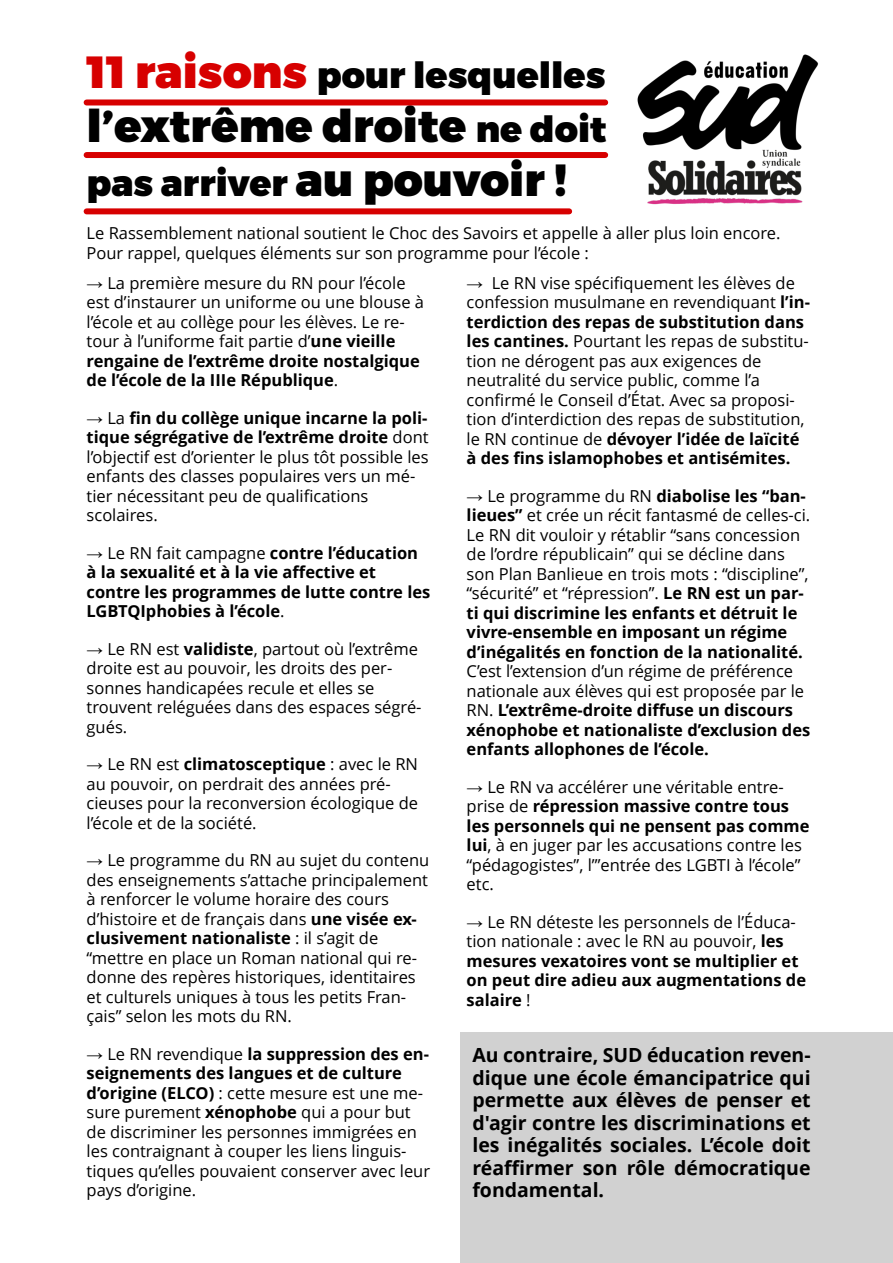
<style>
.page{position:relative;width:893px;height:1263px;background:#fff}
.page>*{position:absolute;margin:0;border:0;box-sizing:border-box;transform-origin:0 0}
.t1{font:900 45px "Montserrat";color:#000}
.t2{font:900 36px "Montserrat";color:#000}
.t3{font:700 19.5px/22.5px "Open Sans";color:#000;text-align:justify}
.t4{font:16.5px/19.5px "Open Sans";color:#000}
.t5{font:700 16.5px/19.5px "Open Sans";color:#000}
.s1{font-size:45px;color:#d70000}
.s2{font-size:36px}
.s3{font-size:45px}
.s4{font-family:"Arial"}
.s5{font-weight:700}
.s6{font-family:"Arial";font-weight:400}
.s7{font-weight:400}
</style>
<div class="page">
<img style="left:637px;top:54px;width:182px;height:151px">
<div style="left:460px;top:1032px;width:433px;height:231px;background:#d1d1d1"></div>
<div style="left:87px;top:208px;width:482px;height:6px;background:#d70000"></div>
<div style="left:87px;top:152px;width:518px;height:6px;background:#d70000"></div>
<div style="left:87px;top:99px;width:518px;height:6px;background:#d70000"></div>
<h2 class="t2" style="left:87px;top:53px;width:520px"><span class="s1">11 raisons</span> pour lesquelles</h2>
<h1 class="t1" style="left:87px;top:99px;width:522px">l’extrême droite <span class="s2">ne doit</span></h1>
<h2 class="t2" style="left:87px;top:161px;width:482px">pas arriver <span class="s3">au pouvoir !</span></h2>
<p class="t4" style="left:87px;top:225px;width:695px">Le Rassemblement national soutient le Choc des Savoirs et appelle à aller plus loin encore.<br>Pour rappel, quelques éléments sur son programme pour l’école :</p>
<p class="t4" style="left:87px;top:275px;width:339px"><span class="s4">→</span> La première mesure du RN pour l’école est d’instaurer un uniforme ou une blouse à l’école et au collège pour les élèves. Le re&shy;tour à l’uniforme fait partie d’<span class="s5">une vieille rengaine de l’extrême droite nostalgique de l’école de la IIIe République</span>.</p>
<p class="t4" style="left:87px;top:410px;width:344px"><span class="s4">→</span> La <span class="s5">fin du collège unique incarne la poli&shy;tique ségrégative de l’extrême droite</span> dont l’objectif est d’orienter le plus tôt possible les enfants des classes populaires vers un mé&shy;tier nécessitant peu de qualifications scolaires.</p>
<p class="t5" style="left:87px;top:545px;width:345px"><span class="s6">→</span> <span class="s7">Le RN fait campagne</span> contre l’éducation à la sexualité et à la vie affective et contre les programmes de lutte contre les LGBTQIphobies à l’école<span class="s7">.</span></p>
<p class="t4" style="left:87px;top:641px;width:336px"><span class="s4">→</span> Le RN est <span class="s5">validiste</span>, partout où l’extrême droite est au pouvoir, les droits des per&shy;sonnes handicapées recule et elles se trouvent reléguées dans des espaces ségré&shy;gués.</p>
<p class="t4" style="left:87px;top:756px;width:333px"><span class="s4">→</span> Le RN est <span class="s5">climatosceptique</span> : avec le RN au pouvoir, on perdrait des années pré&shy;cieuses pour la reconversion écologique de l’école et de la société.</p>
<p class="t4" style="left:87px;top:852px;width:344px"><span class="s4">→</span> Le programme du RN au sujet du contenu des enseignements s’attache principalement à renforcer le volume horaire des cours d’histoire et de français dans <span class="s5">une visée ex&shy;clusivement nationaliste</span> : il s’agit de “mettre en place un Roman national qui re&shy;donne des repères historiques, identitaires et culturels uniques à tous les petits Fran&shy;çais” selon les mots du RN.</p>
<p class="t4" style="left:87px;top:1046px;width:345px"><span class="s4">→</span> Le RN revendique <span class="s5">la suppression des en&shy;seignements des langues et de culture d’origine (ELCO)</span> : cette mesure est une me&shy;sure purement <span class="s5">xénophobe</span> qui a pour but de discriminer les personnes immigrées en les contraignant à couper les liens linguis&shy;tiques qu’elles pouvaient conserver avec leur pays d’origine.</p>
<p class="t4" style="left:467px;top:275px;width:345px"><span class="s4">→</span> Le RN vise spécifiquement les élèves de confession musulmane en revendiquant <span class="s5">l’in&shy;terdiction des repas de substitution dans les cantines.</span> Pourtant les repas de substitu&shy;tion ne dérogent pas aux exigences de neutralité du service public, comme l’a confirmé le Conseil d’État. Avec sa proposi&shy;tion d’interdiction des repas de substitution, le RN continue de <span class="s5">dévoyer l’idée de laïcité à des fins islamophobes et antisémites.</span></p>
<p class="t4" style="left:467px;top:488px;width:345px"><span class="s4">→</span> Le programme du RN <span class="s5">diabolise les “ban&shy;lieues”</span> et crée un récit fantasmé de celles-ci.<br>Le RN dit vouloir y rétablir “sans concession de l’ordre républicain” qui se décline dans son Plan Banlieue en trois mots : “discipline”, “sécurité” et “répression”. <span class="s5">Le RN est un par&shy;ti qui discrimine les enfants et détruit le vivre-ensemble en imposant un régime d’inégalités en fonction de la nationalité.</span></p>
<p class="t5" style="left:467px;top:663px;width:345px"><span class="s7">C’est l’extension d’un régime de préférence nationale aux élèves qui est proposée par le RN.</span> L’extrême-droite diffuse un discours xénophobe et nationaliste d’exclusion des enfants allophones de l’école.</p>
<p class="t4" style="left:467px;top:779px;width:344px"><span class="s4">→</span> Le RN va accélérer une véritable entre&shy;prise de <span class="s5">répression massive contre tous les personnels qui ne pensent pas comme lui</span>, à en juger par les accusations contre les “pédagogistes”, l’”entrée des LGBTI à l’école” etc.</p>
<p class="t5" style="left:467px;top:914px;width:341px"><span class="s6">→</span> <span class="s7">Le RN déteste les personnels de l’Éduca&shy;tion nationale : avec le RN au pouvoir,</span> les mesures vexatoires vont se multiplier et on peut dire adieu aux augmentations de salaire <span class="s7">!</span></p>
<p class="t3" style="left:472px;top:1046px;width:340px">Au contraire, SUD éducation reven&shy;dique une école émancipatrice qui permette aux élèves de penser et d'agir contre les discriminations et les inégalités sociales. L’école doit réaffirmer son rôle démocratique fondamental.</p>
</div>
